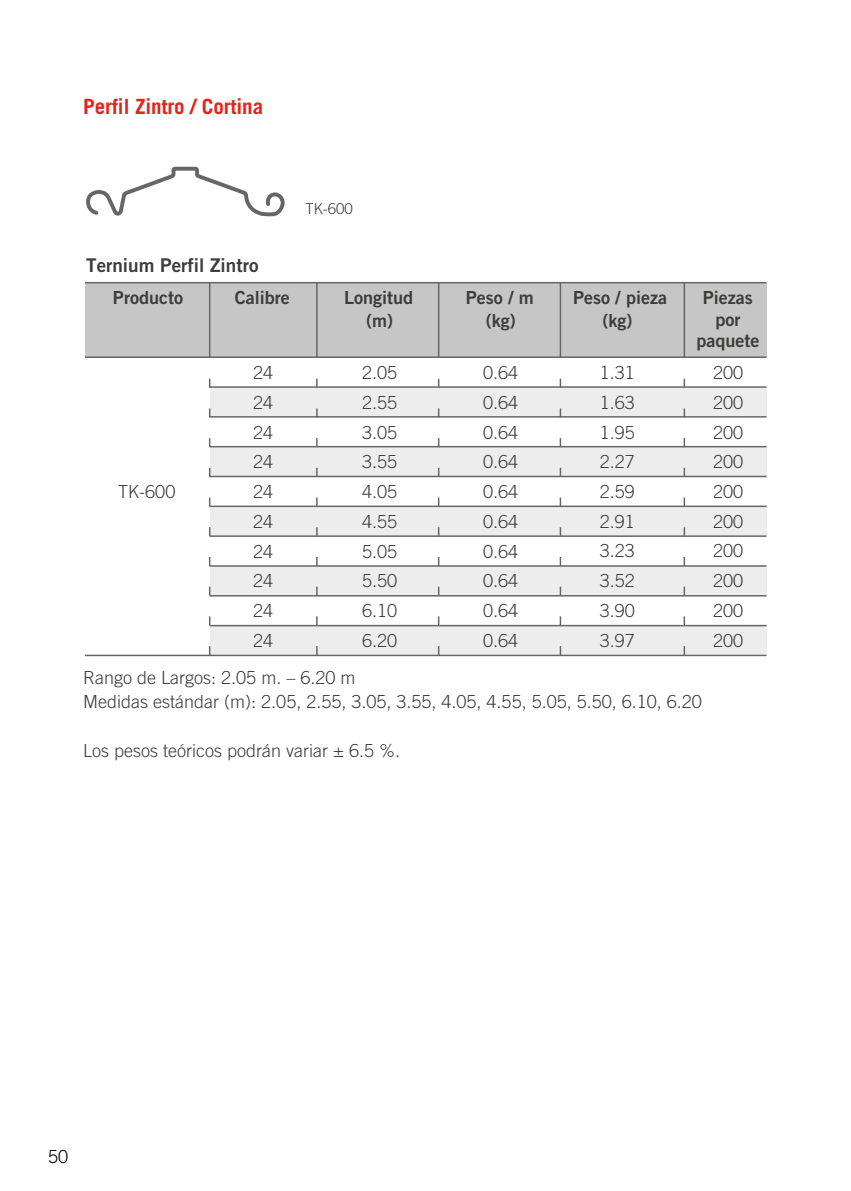
<style>
.page{position:relative;width:851px;height:1191px;background:#fff}
.page>*{position:absolute;margin:0;border:0;box-sizing:border-box;transform-origin:0 0}
.t1{font:700 21px "Trade Gothic";letter-spacing:-.005em;color:#e5231b}
.t2{font:18.9px "Trade Gothic Bold Two";color:#3c3c3b}
.t3{font:300 18px/29.7px "Trade Gothic";color:#3c3c3b;text-align:justify}
.t4{font:18px/22.8px "Trade Gothic Bold Two";color:#3c3c3b;text-align:center}
.t5{font:300 18px "Trade Gothic";color:#000}
.t6{font:300 15px "Trade Gothic";color:#3c3c3b}
</style>
<div class="page">
<div style="left:210px;top:387px;width:556px;height:30px;background:#ededed"></div>
<div style="left:210px;top:446px;width:556px;height:30px;background:#ededed"></div>
<div style="left:210px;top:506px;width:556px;height:30px;background:#ededed"></div>
<div style="left:210px;top:566px;width:556px;height:29px;background:#ededed"></div>
<div style="left:210px;top:625px;width:556px;height:30px;background:#ededed"></div>
<div style="left:85px;top:283px;width:681px;height:73px;background:#c6c6c6"></div>
<svg style="left:86px;top:166px;width:199px;height:51px"></svg>
<hr style="left:316px;top:283px;width:1px;height:74px;background:#666665">
<hr style="left:209px;top:283px;width:1px;height:74px;background:#666665">
<hr style="left:438px;top:283px;width:1px;height:74px;background:#666665">
<hr style="left:559px;top:283px;width:2px;height:74px;background:#666665">
<hr style="left:683px;top:283px;width:2px;height:74px;background:#666665">
<svg style="left:316px;top:378px;width:1px;height:276px"></svg>
<svg style="left:209px;top:378px;width:1px;height:276px"></svg>
<svg style="left:438px;top:378px;width:1px;height:276px"></svg>
<svg style="left:559px;top:378px;width:2px;height:276px"></svg>
<svg style="left:683px;top:378px;width:2px;height:276px"></svg>
<hr style="left:85px;top:356px;width:681px;height:2px;background:#666665">
<hr style="left:85px;top:282px;width:681px;height:1px;background:#666665">
<hr style="left:210px;top:386px;width:556px;height:2px;background:#666665">
<hr style="left:210px;top:416px;width:556px;height:1px;background:#666665">
<hr style="left:210px;top:446px;width:556px;height:1px;background:#666665">
<hr style="left:210px;top:476px;width:556px;height:1px;background:#666665">
<hr style="left:210px;top:505px;width:556px;height:2px;background:#666665">
<hr style="left:210px;top:535px;width:556px;height:2px;background:#666665">
<hr style="left:210px;top:565px;width:556px;height:2px;background:#666665">
<hr style="left:210px;top:595px;width:556px;height:1px;background:#666665">
<hr style="left:210px;top:625px;width:556px;height:1px;background:#666665">
<hr style="left:85px;top:654px;width:681px;height:2px;background:#666665">
<p class="t1" style="left:83px;top:94px;width:181px">Perfil Zintro / Cortina</p>
<p class="t6" style="left:305px;top:200px;width:49px">TK-600</p>
<p class="t2" style="left:86px;top:253px;width:174px">Ternium Perfil Zintro</p>
<p class="t4" style="left:113px;top:286px;width:72px">Producto</p>
<p class="t4" style="left:235px;top:286px;width:57px">Calibre</p>
<p class="t3" style="left:118px;top:476px;width:59px">TK-600</p>
<p class="t3" style="left:253px;top:358px;width:22px">24</p>
<p class="t3" style="left:253px;top:387px;width:22px">24<br>24<br>24<br>24<br>24<br>24<br>24<br>24<br>24</p>
<p class="t4" style="left:344px;top:286px;width:71px">Longitud (m)</p>
<p class="t3" style="left:362px;top:358px;width:37px">2.05<br>2.55<br>3.05<br>3.55<br>4.05<br>4.55<br>5.05<br>5.50<br>6.10<br>6.20</p>
<p class="t4" style="left:466px;top:286px;width:69px">Peso / m (kg)</p>
<p class="t3" style="left:483px;top:358px;width:37px">0.64<br>0.64<br>0.64<br>0.64<br>0.64<br>0.64<br>0.64<br>0.64<br>0.64<br>0.64</p>
<p class="t4" style="left:573px;top:286px;width:95px">Peso / pieza (kg)</p>
<p class="t3" style="left:599px;top:358px;width:37px">1.31<br>1.63<br>1.95<br>2.27<br>2.59<br>2.91<br>3.23<br>3.52<br>3.90<br>3.97</p>
<p class="t4" style="left:696px;top:287px;width:65px;line-height:21.6px">Piezas por paquete</p>
<p class="t3" style="left:713px;top:358px;width:32px">200<br>200<br>200<br>200<br>200<br>200<br>200<br>200<br>200<br>200</p>
<p class="t3" style="left:83px;top:665px;width:620px;line-height:24.3px">Rango de Largos: 2.05 m. – 6.20 m<br>Medidas estándar (m): 2.05, 2.55, 3.05, 3.55, 4.05, 4.55, 5.05, 5.50, 6.10, 6.20</p>
<p class="t3" style="left:83px;top:735px;width:318px">Los pesos teóricos podrán variar ± 6.5 %.</p>
<p class="t5" style="left:48px;top:1145px;width:22px">50</p>
</div>
